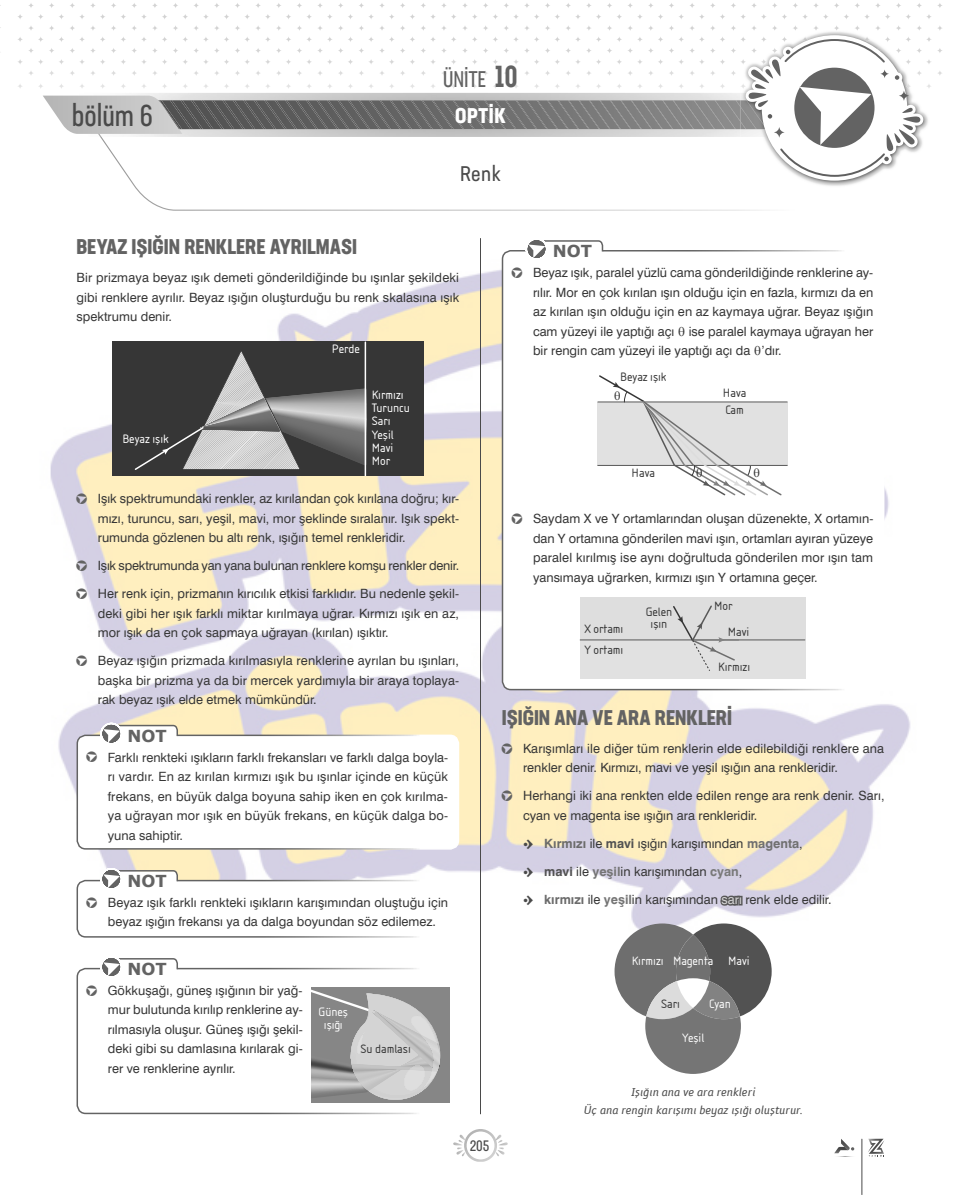
<style>
.page{position:relative;width:961px;height:1195px;background:#fff}
.page>*{position:absolute;margin:0;border:0;box-sizing:border-box;transform-origin:0 0}
.t1{font:30px "Neusa Next Std Compact";color:#4a4a4a}
.t2{font:22.5px "Neusa Next Std Compact";color:#636363}
.t3{font:700 condensed 21px "Neusa Next Std";color:#636363}
.t4{font:700 condensed 21px "Neusa Next Std";letter-spacing:.03em;color:#fff}
.t5{font:condensed 21px "Neusa Next Std";color:#4a4a4a}
.t6{font:700 16.5px "Verdana";color:#636363}
.t7{font:15px "Neusa Next Std Compact";color:#4a4a4a}
.t8{font:12.75px/19.5px "Swis 721 BT Roman";color:#363636;text-align:justify}
.t9{font:12.75px/12.8px "Isonorm Tr";color:#fff;text-align:center}
.t10{font:12.75px/12.8px "Isonorm Tr";color:#363636;text-align:center}
.t11{font:italic 12px/18px "Folder";color:#4a4a4a;text-align:center}
.t12{font:12px "FSEMBOLLER";color:#363636}
.s1{font-weight:500;font-size:30px}
.s2{font-family:"MADDELOGO";font-size:13.5px;color:#636363}
.s3{font-family:"BSEMBOL"}
.s4{font-family:"MADDELOGO";color:#4a4a4a}
.s5{font-family:"Swis 721 BT Bold";color:#6b6b6b}
.s6{font-family:"Swis 721 BT Bold";color:#525252}
.s7{font-family:"Swis 721 BT Bold";color:#707070}
.s8{font-family:"Swis 721 BT Bold";color:#757575}
.s9{font-family:"Swis 721 BT Bold";color:#797979}
.s10{color:#d5d5d5}
</style>
<div class="page">
<img style="left:0;top:3px;width:942px;height:1192px">
<hr style="left:480px;top:238px;width:1px;height:876px;background:#4a4a4a">
<img style="left:100px;top:177px;width:786px;height:34px">
<img style="left:627px;top:25px;width:315px;height:6px">
<svg style="left:627px;top:3px;width:315px;height:5px"></svg>
<img style="left:741px;top:53px;width:189px;height:135px">
<img style="left:741px;top:30px;width:189px;height:23px">
<svg style="left:453px;top:1129px;width:55px;height:33px"></svg>
<svg style="left:833px;top:1139px;width:23px;height:18px"></svg>
<hr style="left:861px;top:1139px;width:1px;height:55px;background:#4a4a4a">
<svg style="left:868px;top:1139px;width:16px;height:18px"></svg>
<svg style="left:43px;top:39px;width:880px;height:138px"></svg>
<div style="left:112px;top:341px;width:311px;height:134px;background:#363636"></div>
<svg style="left:134px;top:341px;width:233px;height:134px"></svg>
<div style="left:77px;top:968px;width:381px;height:145px;background:#fff;border-radius:9px"></div>
<div style="left:312px;top:987px;width:137px;height:115px;background:#868686"></div>
<svg style="left:312px;top:990px;width:129px;height:110px"></svg>
<div style="left:77px;top:968px;width:382px;height:146px;border:2px solid #fff;border-radius:9px"></div>
<svg style="left:100px;top:955px;width:79px;height:21px"></svg>
<div style="left:502px;top:251px;width:382px;height:438px;background:#fff;border-radius:9px"></div>
<div style="left:597px;top:402px;width:191px;height:63px;background:#e1e1e1"></div>
<hr style="left:597px;top:465px;width:191px;height:1px;background:#585858">
<hr style="left:597px;top:402px;width:190px;height:1px;background:#585858">
<svg style="left:598px;top:375px;width:185px;height:120px"></svg>
<div style="left:580px;top:640px;width:225px;height:39px;background:#e1e1e1"></div>
<div style="left:580px;top:597px;width:225px;height:43px;background:#dedede"></div>
<hr style="left:580px;top:640px;width:225px;height:1px;background:#585858">
<hr style="left:693px;top:639px;width:46px;height:2px;background:#828282">
<svg style="left:672px;top:605px;width:64px;height:66px"></svg>
<div style="left:502px;top:250px;width:382px;height:440px;border:2px solid #fff;border-radius:9px"></div>
<svg style="left:525px;top:237px;width:79px;height:21px"></svg>
<div style="left:77px;top:880px;width:381px;height:57px;background:#fff;border-radius:9px"></div>
<div style="left:77px;top:880px;width:382px;height:57px;border:2px solid #fff;border-radius:9px"></div>
<svg style="left:100px;top:867px;width:79px;height:21px"></svg>
<div style="left:77px;top:735px;width:381px;height:114px;background:#fff;border-radius:9px"></div>
<div style="left:77px;top:734px;width:382px;height:115px;border:2px solid #fff;border-radius:9px"></div>
<svg style="left:100px;top:722px;width:79px;height:21px"></svg>
<svg style="left:718px;top:893px;width:24px;height:21px"></svg>
<div style="left:738px;top:896px;width:5px;height:9px;border:3px solid #575757"></div>
<svg style="left:615px;top:923px;width:157px;height:151px"></svg>
<h1 class="t1" style="left:72px;top:97px;width:83px">bölüm 6</h1>
<h2 class="t2" style="left:443px;top:65px;width:76px">ÜNİTE <span class="s1">10</span></h2>
<h3 class="t4" style="left:455px;top:102px;width:52px">OPTİK</h3>
<h3 class="t5" style="left:460px;top:160px;width:42px">Renk</h3>
<h3 class="t3" style="left:77px;top:233px;width:282px">BEYAZ IŞIĞIN RENKLERE AYRILMASI</h3>
<p class="t8" style="left:77px;top:268px;width:384px">Bir prizmaya beyaz ışık demeti gönderildiğinde bu ışınlar şekildeki gibi renklere ayrılır. Beyaz ışığın oluşturduğu bu renk skalasına ışık spektrumu denir.</p>
<p class="t9" style="left:332px;top:343px;width:30px">Perde</p>
<p class="t9" style="left:372px;top:388px;width:33px">Kırmızı</p>
<p class="t9" style="left:372px;top:402px;width:40px">Turuncu</p>
<p class="t9" style="left:122px;top:432px;width:48px">Beyaz ışık</p>
<p class="t9" style="left:372px;top:415px;width:20px">Sarı</p>
<p class="t9" style="left:372px;top:428px;width:23px">Yeşil</p>
<p class="t9" style="left:372px;top:442px;width:23px">Mavi</p>
<p class="t9" style="left:372px;top:455px;width:20px">Mor</p>
<p class="t8" style="left:98px;top:489px;width:363px;text-indent:-21px"><span class="s2">h</span> Işık spektrumundaki renkler, az kırılandan çok kırılana doğru; kır&shy;mızı, turuncu, sarı, yeşil, mavi, mor şeklinde sıralanır. Işık spekt&shy;rumunda gözlenen bu altı renk, ışığın temel renkleridir.</p>
<p class="t8" style="left:77px;top:552px;width:384px;line-height:28px"><span class="s2">h</span> Işık spektrumunda yan yana bulunan renklere komşu renkler denir. <span class="s2">h</span> Her renk için, prizmanın kırıcılık etkisi farklıdır. Bu nedenle şekil-</p>
<p class="t8" style="left:98px;top:603px;width:363px">deki gibi her ışık farklı miktar kırılmaya uğrar. Kırmızı ışık en az, mor ışık da en çok sapmaya uğrayan (kırılan) ışıktır.</p>
<p class="t8" style="left:98px;top:651px;width:363px;text-indent:-21px"><span class="s2">h</span> Beyaz ışığın prizmada kırılmasıyla renklerine ayrılan bu ışınları, başka bir prizma ya da bir mercek yardımıyla bir araya toplaya&shy;rak beyaz ışık elde etmek mümkündür.</p>
<p class="t6" style="left:127px;top:724px;width:41px">NOT</p>
<p class="t8" style="left:108px;top:747px;width:342px;text-indent:-21px"><span class="s2">h</span> Farklı renkteki ışıkların farklı frekansları ve farklı dalga boyla&shy;rı vardır. En az kırılan kırmızı ışık bu ışınlar içinde en küçük frekans, en büyük dalga boyuna sahip iken en çok kırılma&shy;ya uğrayan mor ışık en büyük frekans, en küçük dalga bo&shy;yuna sahiptir.</p>
<p class="t6" style="left:127px;top:869px;width:41px">NOT</p>
<p class="t8" style="left:108px;top:892px;width:342px;text-indent:-21px"><span class="s2">h</span> Beyaz ışık farklı renkteki ışıkların karışımından oluştuğu için beyaz ışığın frekansı ya da dalga boyundan söz edilemez.</p>
<p class="t6" style="left:127px;top:957px;width:41px">NOT</p>
<p class="t8" style="left:87px;top:980px;width:217px"><span class="s2">h</span> Gökkuşağı, güneş ışığının bir yağ-</p>
<p class="t8" style="left:108px;top:1000px;width:196px">mur bulutunda kırılıp renklerine ay&shy;rılmasıyla oluşur. Güneş ışığı şekil&shy;deki gibi su damlasına kırılarak gi&shy;rer ve renklerine ayrılır.</p>
<p class="t9" style="left:319px;top:1005px;width:31px">Güneş ışığı</p>
<p class="t10" style="left:361px;top:1042px;width:52px">Su damlası</p>
<p class="t7" style="left:470px;top:1137px;width:21px">205</p>
<p class="t6" style="left:553px;top:240px;width:41px">NOT</p>
<p class="t8" style="left:533px;top:263px;width:342px;text-indent:-21px"><span class="s2">h</span> Beyaz ışık, paralel yüzlü cama gönderildiğinde renklerine ay&shy;rılır. Mor en çok kırılan ışın olduğu için en fazla, kırmızı da en az kırılan ışın olduğu için en az kaymaya uğrar. Beyaz ışığın cam yüzeyi ile yaptığı açı <span class="s3">q</span> ise paralel kaymaya uğrayan her bir rengin cam yüzeyi ile yaptığı açı da <span class="s3">q</span>’dır.</p>
<p class="t12" style="left:614px;top:388px;width:9px">å</p>
<p class="t10" style="left:620px;top:370px;width:48px">Beyaz ışık</p>
<p class="t10" style="left:723px;top:386px;width:25px">Hava</p>
<p class="t10" style="left:725px;top:404px;width:20px">Cam</p>
<p class="t12" style="left:753px;top:465px;width:9px">å</p>
<p class="t12" style="left:696px;top:465px;width:9px">å</p>
<p class="t8" style="left:533px;top:509px;width:342px;text-indent:-21px"><span class="s2">h</span> Saydam X ve Y ortamlarından oluşan düzenekte, X ortamın&shy;dan Y ortamına gönderilen mavi ışın, ortamları ayıran yüzeye paralel kırılmış ise aynı doğrultuda gönderilen mor ışın tam yansımaya uğrarken, kırmızı ışın Y ortamına geçer.</p>
<p class="t10" style="left:714px;top:600px;width:20px">Mor</p>
<p class="t10" style="left:584px;top:623px;width:40px">X ortamı</p>
<p class="t10" style="left:728px;top:625px;width:23px">Mavi</p>
<p class="t10" style="left:584px;top:644px;width:40px">Y ortamı</p>
<p class="t10" style="left:718px;top:661px;width:33px">Kırmızı</p>
<p class="t10" style="left:632px;top:466px;width:25px">Hava</p>
<p class="t10" style="left:646px;top:605px;width:28px">Gelen ışın</p>
<h3 class="t3" style="left:502px;top:704px;width:232px">IŞIĞIN ANA VE ARA RENKLERİ</h3>
<p class="t8" style="left:523px;top:738px;width:363px;text-indent:-21px"><span class="s2">h</span> Karışımları ile diğer tüm renklerin elde edilebildiği renklere ana renkler denir. Kırmızı, mavi ve yeşil ışığın ana renkleridir.</p>
<p class="t8" style="left:523px;top:786px;width:363px;text-indent:-21px"><span class="s2">h</span> Herhangi iki ana renkten elde edilen renge ara renk denir. Sarı, cyan ve magenta ise ışığın ara renkleridir.</p>
<p class="t8" style="left:523px;top:829px;width:310px;line-height:28px;text-align:left"><span class="s4">L</span> <span class="s5">Kırmızı</span> ile <span class="s6">mavi</span> ışığın karışımından <span class="s7">magenta</span>,<br><span class="s4">L</span> <span class="s6">mavi</span> ile <span class="s8">yeşil</span>in karışımından <span class="s9">cyan</span>,<br><span class="s4">L</span> <span class="s5">kırmızı</span> ile <span class="s8">yeşil</span>in karışımından <span class="s10">sarı</span> renk elde edilir.</p>
<p class="t9" style="left:632px;top:955px;width:33px">Kırmızı</p>
<p class="t9" style="left:673px;top:955px;width:42px">Magenta</p>
<p class="t9" style="left:728px;top:955px;width:23px">Mavi</p>
<p class="t10" style="left:661px;top:997px;width:20px">Sarı</p>
<p class="t9" style="left:709px;top:997px;width:23px">Cyan</p>
<p class="t9" style="left:682px;top:1032px;width:23px">Yeşil</p>
<p class="t11" style="left:584px;top:1083px;width:221px">Işığın ana ve ara renkleri<br>Üç ana rengin karışımı beyaz ışığı oluşturur.</p>
</div>
